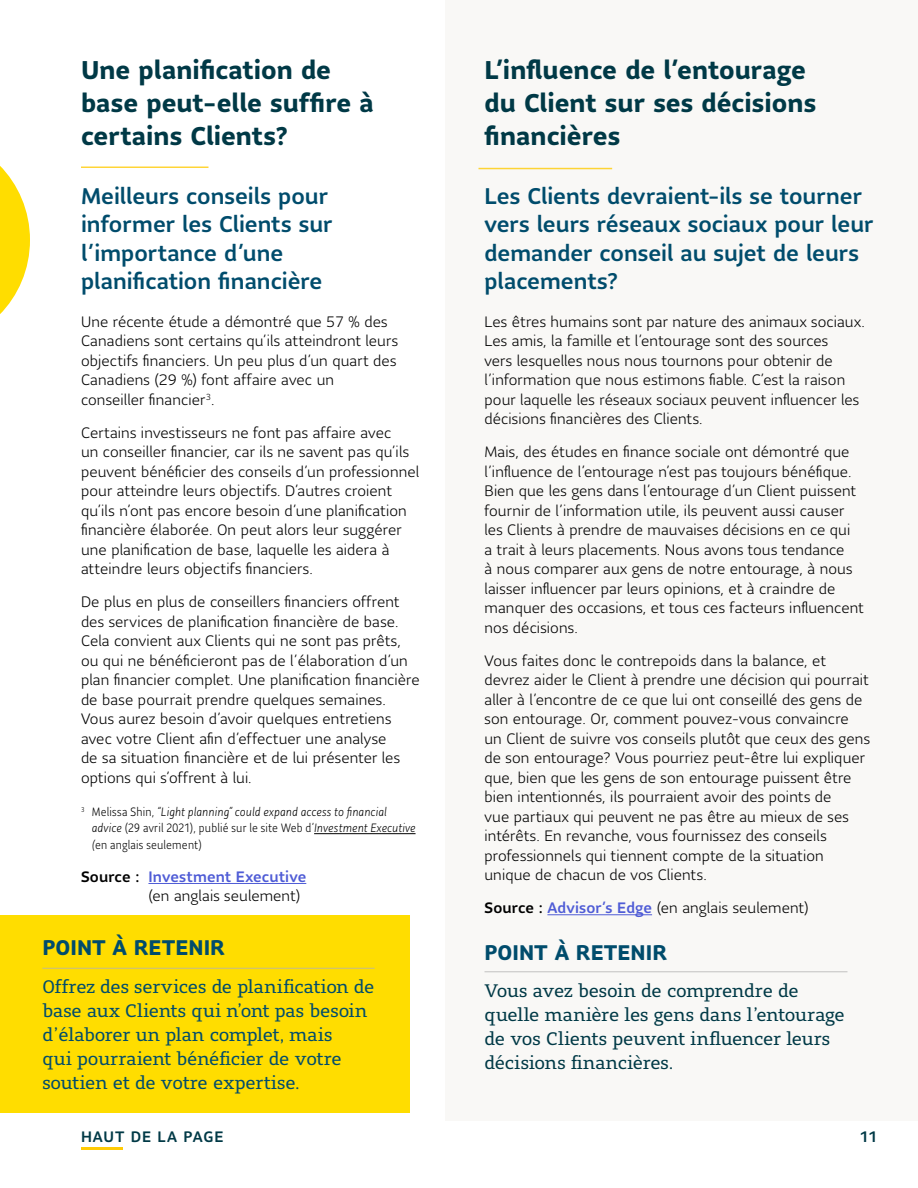
<style>
.page{position:relative;width:918px;height:1188px;background:#fff}
.page>*{position:absolute;margin:0;border:0;box-sizing:border-box;transform-origin:0 0}
.t1{font:700 25.5px/33px "Sun Life Sans";color:#003946}
.t2{font:500 22.5px/28.5px "Sun Life Sans";color:#004c6c}
.t3{font:700 21px "Sun Life Sans";color:#004c6c}
.t4{font:18px/24px "Sun Life Serif";letter-spacing:-.01em;color:#004c6c}
.t5{font:18px/24px "Sun Life Serif";letter-spacing:-.015em;color:#003946}
.t6{font:300 15px/19.5px "Sun Life Sans";letter-spacing:.01em;color:#000}
.t7{font:500 15px "Sun Life Sans";letter-spacing:.06em;color:#003946}
.t8{font:italic 300 12px/16.5px "Sun Life Sans Condensed";letter-spacing:.02em;color:#000}
.s1{font-style:normal}
.s2{font-weight:500}
.s3{font-weight:500;color:#4f5cd6}
</style>
<div class="page">
<div style="left:446px;top:0;width:472px;height:1120px;background:#f9f8f6"></div>
<svg style="left:0;top:166px;width:30px;height:148px"></svg>
<hr style="left:81px;top:166px;width:127px;height:2px;background:#ffcb05">
<hr style="left:478px;top:168px;width:134px;height:1px;background:#ffcb05">
<hr style="left:484px;top:971px;width:364px;height:1px;background:#b3b3b3">
<hr style="left:81px;top:1148px;width:42px;height:2px;background:#ffcb05">
<div style="left:0;top:915px;width:410px;height:198px;background:#fd0"></div>
<hr style="left:42px;top:968px;width:333px;height:1px;background:#b3b3b3">
<hr style="left:314px;top:833px;width:102px;height:1px;background:#000">
<hr style="left:148px;top:883px;width:158px;height:1px;background:#4f5cd6">
<hr style="left:547px;top:914px;width:105px;height:1px;background:#4f5cd6">
<h1 class="t1" style="left:81px;top:53px;width:294px">Une planification de base peut-elle suffire à certains Clients?</h1>
<h2 class="t2" style="left:81px;top:181px;width:253px">Meilleurs conseils pour informer les Clients sur l’importance d’une planification financière</h2>
<p class="t6" style="left:81px;top:312px;width:319px">Une récente étude a démontré que 57 % des Canadiens sont certains qu’ils atteindront leurs objectifs financiers. Un peu plus d’un quart des Canadiens (29 %) font affaire avec un conseiller financier<sup>3</sup>.</p>
<p class="t6" style="left:81px;top:423px;width:340px">Certains investisseurs ne font pas affaire avec<br>un conseiller financier, car ils ne savent pas qu’ils peuvent bénéficier des conseils d’un professionnel pour atteindre leurs objectifs. D’autres croient qu’ils n’ont pas encore besoin d’une planification financière élaborée. On peut alors leur suggérer une planification de base, laquelle les aidera à atteindre leurs objectifs financiers.</p>
<p class="t6" style="left:81px;top:592px;width:340px">De plus en plus de conseillers financiers offrent des services de planification financière de base.<br>Cela convient aux Clients qui ne sont pas prêts, ou qui ne bénéficieront pas de l’élaboration d’un plan financier complet. Une planification financière de base pourrait prendre quelques semaines.<br>Vous aurez besoin d’avoir quelques entretiens avec votre Client afin d’effectuer une analyse<br>de sa situation financière et de lui présenter les options qui s’offrent à lui.</p>
<p class="t8" style="left:92px;top:803px;width:325px;text-indent:-11px"><sup>3</sup> <span class="s1">Melissa Shin,</span> “Light planning” could expand access to financial advice <span class="s1">(29 avril 2021), publié sur le site Web d’</span>Investment Executive (<span class="s1">en anglais seulement)</span></p>
<p class="t6" style="left:148px;top:867px;width:159px;text-indent:-67px"><span class="s2">Source :</span> <span class="s3">Investment Executive </span>(en anglais seulement)</p>
<h3 class="t3" style="left:42px;top:933px;width:184px">POINT À RETENIR</h3>
<p class="t4" style="left:42px;top:974px;width:334px">Offrez des services de planification de base aux Clients qui n’ont pas besoin d’élaborer un plan complet, mais<br>qui pourraient bénéficier de votre soutien et de votre expertise.</p>
<p class="t7" style="left:81px;top:1126px;width:144px">HAUT DE LA PAGE</p>
<h1 class="t1" style="left:484px;top:53px;width:333px">L’influence de l’entourage du Client sur ses décisions financières</h1>
<h2 class="t2" style="left:484px;top:181px;width:391px">Les Clients devraient-ils se tourner vers leurs réseaux sociaux pour leur demander conseil au sujet de leurs placements?</h2>
<p class="t6" style="left:484px;top:311px;width:382px">Les êtres humains sont par nature des animaux sociaux.<br>Les amis, la famille et l’entourage sont des sources<br>vers lesquelles nous nous tournons pour obtenir de l’information que nous estimons fiable. C’est la raison pour laquelle les réseaux sociaux peuvent influencer les décisions financières des Clients.</p>
<p class="t6" style="left:484px;top:442px;width:381px">Mais, des études en finance sociale ont démontré que l’influence de l’entourage n’est pas toujours bénéfique.<br>Bien que les gens dans l’entourage d’un Client puissent fournir de l’information utile, ils peuvent aussi causer les Clients à prendre de mauvaises décisions en ce qui<br>a trait à leurs placements. Nous avons tous tendance<br>à nous comparer aux gens de notre entourage, à nous laisser influencer par leurs opinions, et à craindre de manquer des occasions, et tous ces facteurs influencent nos décisions.</p>
<p class="t6" style="left:484px;top:650px;width:387px">Vous faites donc le contrepoids dans la balance, et devrez aider le Client à prendre une décision qui pourrait aller à l’encontre de ce que lui ont conseillé des gens de son entourage. Or, comment pouvez-vous convaincre un Client de suivre vos conseils plutôt que ceux des gens de son entourage? Vous pourriez peut-être lui expliquer que, bien que les gens de son entourage puissent être bien intentionnés, ils pourraient avoir des points de<br>vue partiaux qui peuvent ne pas être au mieux de ses intérêts. En revanche, vous fournissez des conseils professionnels qui tiennent compte de la situation unique de chacun de vos Clients.</p>
<p class="t6" style="left:484px;top:898px;width:326px"><span class="s2">Source :</span> <span class="s3">Advisor’s Edge</span> (en anglais seulement)</p>
<h3 class="t3" style="left:484px;top:938px;width:184px">POINT À RETENIR</h3>
<p class="t5" style="left:484px;top:979px;width:362px">Vous avez besoin de comprendre de quelle manière les gens dans l’entourage de vos Clients peuvent influencer leurs décisions financières.</p>
<p class="t7" style="left:860px;top:1126px;width:19px">11</p>
</div>
